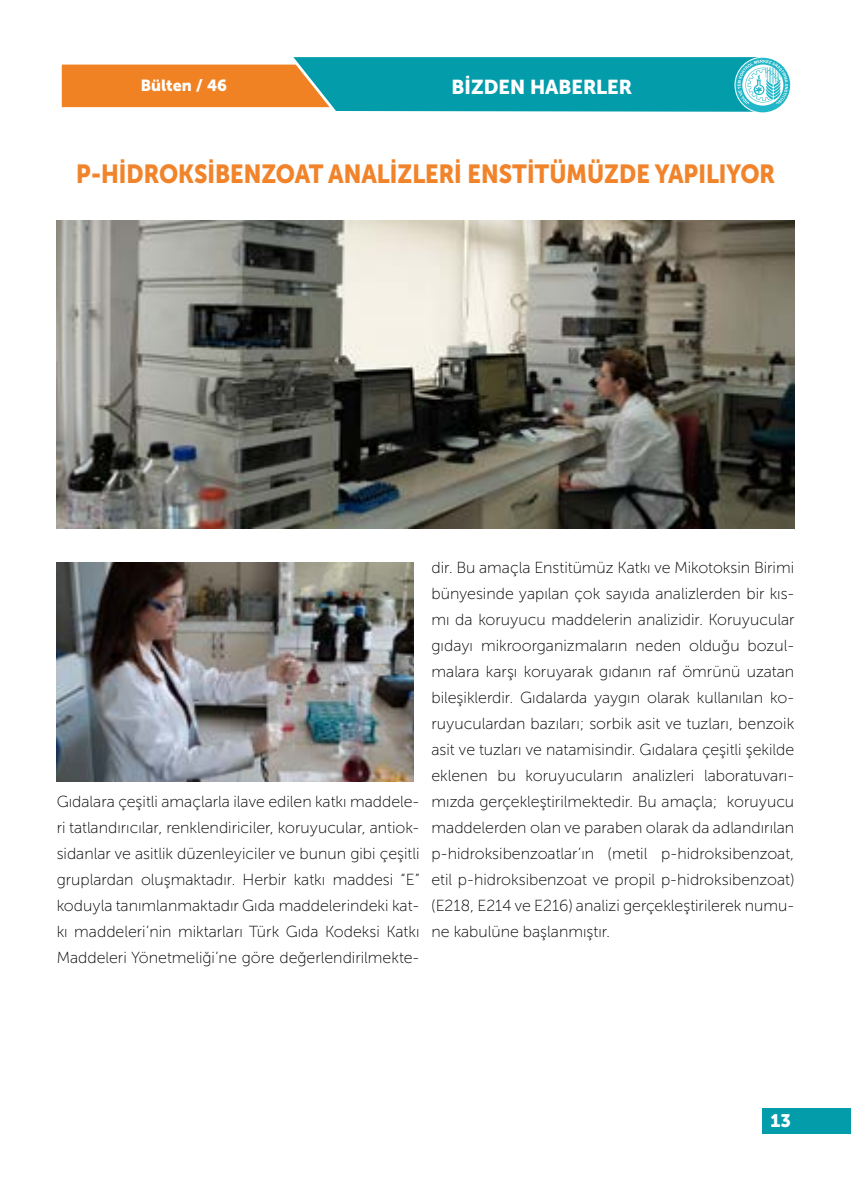
<style>
.page{position:relative;width:851px;height:1191px;background:#fff}
.page>*{position:absolute;margin:0;border:0;box-sizing:border-box;transform-origin:0 0}
.t1{font:26px "Museo Sans Cyrl 900";color:#f1842b;scale:.9 1}
.t2{font:20px "Museo Sans Cyrl 900";color:#fff}
.t3{font:18px "Museo Sans Cyrl 900";color:#fff}
.t4{font:16px/26px "Museo Sans Cyrl 100";color:#000;text-align:justify}
.t5{font:16px "Museo Sans Cyrl 900";color:#fff}
</style>
<div class="page">
<svg style="left:61px;top:57px;width:729px;height:55px;background:#62a291"></svg>
<div style="left:762px;top:1108px;width:88px;height:26px;background:#039caa"></div>
<img style="left:56px;top:562px;width:358px;height:219px">
<img style="left:57px;top:220px;width:737px;height:308px">
<p class="t5" style="left:141px;top:76px;width:88px">Bülten / 46</p>
<p class="t2" style="left:451px;top:75px;width:182px">BİZDEN HABERLER</p>
<h1 class="t1" style="left:76px;top:159px;width:777px">P-HİDROKSİBENZOAT ANALİZLERİ ENSTİTÜMÜZDE YAPILIYOR</h1>
<p class="t4" style="left:57px;top:789px;width:365px">Gıdalara çeşitli amaçlarla ilave edilen katkı maddele&shy;ri tatlandırıcılar, renklendiriciler, koruyucular, antiok&shy;sidanlar ve asitlik düzenleyiciler ve bunun gibi çeşitli gruplardan oluşmaktadır. Herbir katkı maddesi “E” koduyla tanımlanmaktadır Gıda maddelerindeki kat&shy;kı maddeleri’nin miktarları Türk Gıda Kodeksi Katkı Maddeleri Yönetmeliği’ne göre değerlendirilmekte-</p>
<p class="t4" style="left:431px;top:555px;width:364px">dir. Bu amaçla Enstitümüz Katkı ve Mikotoksin Birimi bünyesinde yapılan çok sayıda analizlerden bir kıs&shy;mı da koruyucu maddelerin analizidir. Koruyucular gıdayı mikroorganizmaların neden olduğu bozul&shy;malara karşı koruyarak gıdanın raf ömrünü uzatan bileşiklerdir. Gıdalarda yaygın olarak kullanılan ko&shy;ruyuculardan bazıları; sorbik asit ve tuzları, benzoik asit ve tuzları ve natamisindir. Gıdalara çeşitli şekilde eklenen bu koruyucuların analizleri laboratuvarı&shy;mızda gerçekleştirilmektedir. Bu amaçla; koruyucu maddelerden olan ve paraben olarak da adlandırılan p-hidroksibenzoatlar’ın (metil p-hidroksibenzoat, etil p-hidroksibenzoat ve propil p-hidroksibenzoat) (E218, E214 ve E216) analizi gerçekleştirilerek numu&shy;ne kabulüne başlanmıştır.</p>
<p class="t3" style="left:770px;top:1110px;width:22px">13</p>
</div>
